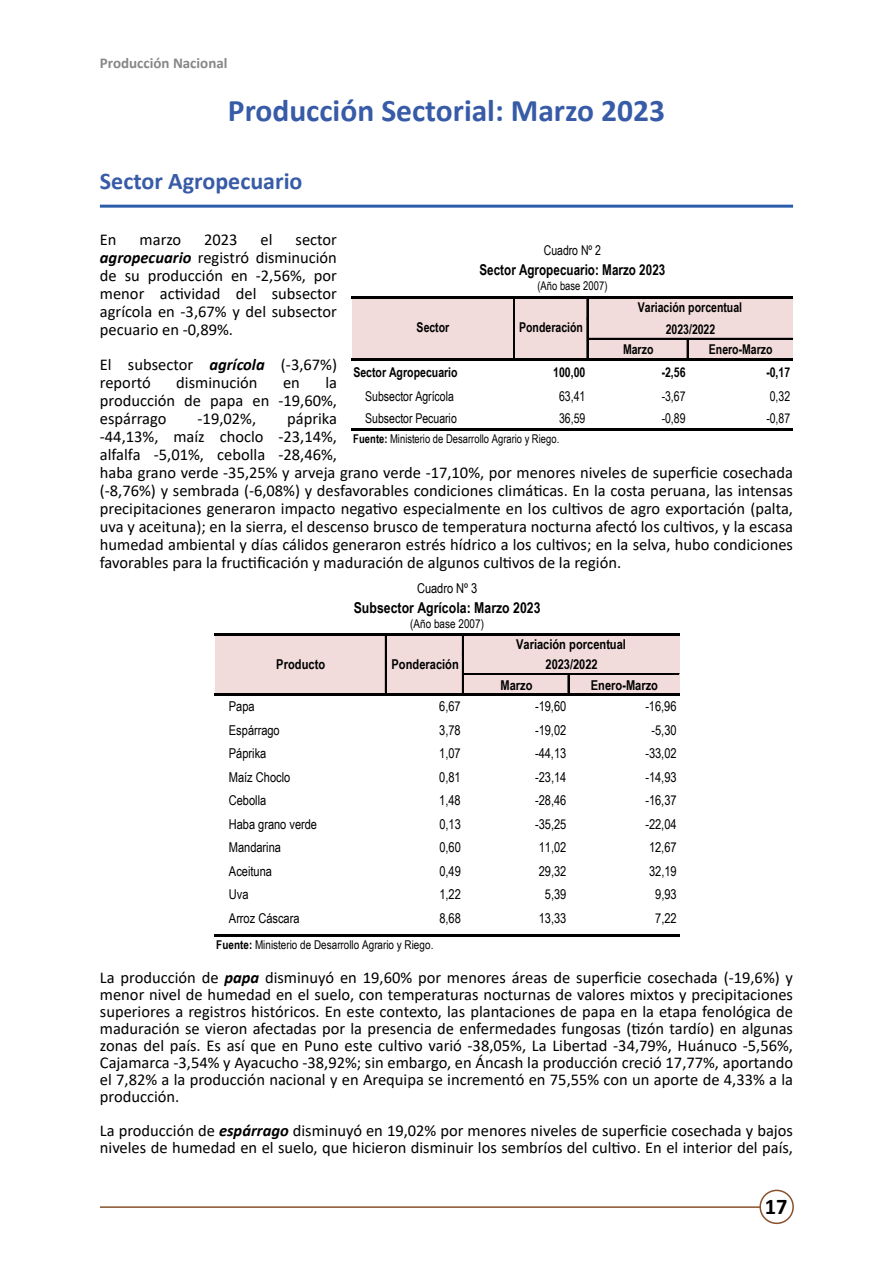
<style>
.page{position:relative;width:893px;height:1263px;background:#fff}
.page>*{position:absolute;margin:0;border:0;box-sizing:border-box;transform-origin:0 0}
.t1{font:700 31.5px "Calibri";color:#375ba7}
.t2{font:700 24px "Calibri";color:#375ba7}
.t3{font:700 22.5px "Calibri";color:#000}
.t4{font:16.5px/18px "Calibri";color:#000;text-align:justify}
.t5{font:700 15px "Arial Narrow";color:#000;scale:.95 1}
.t6{font:700 15px "Arial Narrow";color:#000}
.t7{font:700 15px "Calibri";color:#878787}
.t8{font:13.5px "Arial Narrow";letter-spacing:-.005em;color:#000}
.t9{font:700 13.5px "Arial Narrow";color:#000;scale:.95 1}
.t10{font:13.5px "Arial Narrow";letter-spacing:-.005em;color:#000;scale:.95 1}
.t11{font:700 13.5px "Arial Narrow";color:#000}
.t12{font:12.15px "Arial Narrow";letter-spacing:.005em;color:#000}
.t13{font:12px "Arial Narrow";letter-spacing:.005em;color:#000;scale:.95 1}
.s1{font-weight:700;font-style:italic}
.s2{font-weight:700}
</style>
<div class="page">
<hr style="left:100px;top:1206px;width:693px;height:2px;background:#88512a">
<div style="left:760px;top:1190px;width:33px;height:33px;background:#fff;border-radius:50%"></div>
<div style="left:759px;top:1190px;width:35px;height:34px;border:2px solid #88512a;border-radius:50%"></div>
<hr style="left:100px;top:205px;width:693px;height:3px;background:#2a5caa">
<div style="left:215px;top:635px;width:171px;height:60px;background:#f2dcdb"></div>
<div style="left:386px;top:635px;width:77px;height:60px;background:#f2dcdb"></div>
<div style="left:463px;top:635px;width:216px;height:60px;background:#f2dcdb"></div>
<svg style="left:462px;top:636px;width:2px;height:18px"></svg>
<hr style="left:385px;top:636px;width:2px;height:57px;background:#000">
<hr style="left:462px;top:654px;width:2px;height:39px;background:#000">
<svg style="left:568px;top:675px;width:1px;height:18px"></svg>
<hr style="left:214px;top:633px;width:465px;height:3px;background:#000">
<hr style="left:464px;top:673px;width:215px;height:1px;background:#000">
<hr style="left:464px;top:674px;width:215px;height:1px;background:#000">
<hr style="left:214px;top:693px;width:465px;height:3px;background:#000">
<hr style="left:214px;top:934px;width:465px;height:3px;background:#000">
<div style="left:352px;top:297px;width:163px;height:62px;background:#f2dcdb"></div>
<div style="left:514px;top:297px;width:74px;height:62px;background:#f2dcdb"></div>
<div style="left:588px;top:297px;width:205px;height:62px;background:#f2dcdb"></div>
<svg style="left:587px;top:298px;width:1px;height:21px"></svg>
<hr style="left:513px;top:298px;width:1px;height:60px;background:#000">
<hr style="left:514px;top:298px;width:1px;height:60px;background:#000">
<hr style="left:587px;top:319px;width:1px;height:39px;background:#000">
<svg style="left:687px;top:340px;width:1px;height:18px"></svg>
<hr style="left:351px;top:296px;width:442px;height:2px;background:#000">
<hr style="left:588px;top:338px;width:205px;height:2px;background:#000">
<hr style="left:351px;top:358px;width:442px;height:3px;background:#000">
<hr style="left:351px;top:428px;width:442px;height:3px;background:#000">
<p class="t7" style="left:100px;top:53px;width:129px">Producción Nacional</p>
<h1 class="t1" style="left:228px;top:89px;width:439px">Producción Sectorial: Marzo 2023</h1>
<h2 class="t2" style="left:100px;top:164px;width:204px">Sector Agropecuario</h2>
<p class="t4" style="left:100px;top:230px;width:18px">En</p>
<p class="t4" style="left:140px;top:230px;width:43px">marzo</p>
<p class="t4" style="left:204px;top:230px;width:35px">2023</p>
<p class="t4" style="left:261px;top:230px;width:13px">el</p>
<p class="t4" style="left:100px;top:230px;width:239px;text-indent:196px">sector <span class="s1">agropecuario</span> registró disminución de su producción en -2,56%, por menor actividad del subsector agrícola en -3,67% y del subsector pecuario en -0,89%.</p>
<p class="t4" style="left:100px;top:355px;width:239px">El subsector <span class="s1">agrícola</span> (-3,67%) reportó</p>
<p class="t10" style="left:544px;top:240px;width:62px">Cuadro Nº 2</p>
<p class="t5" style="left:479px;top:259px;width:197px">Sector Agropecuario: Marzo 2023</p>
<p class="t13" style="left:537px;top:277px;width:75px">(Año base 2007)</p>
<p class="t9" style="left:638px;top:297px;width:111px">Variación porcentual</p>
<p class="t9" style="left:417px;top:317px;width:36px">Sector</p>
<p class="t9" style="left:519px;top:317px;width:69px">Ponderación</p>
<p class="t9" style="left:666px;top:319px;width:54px">2023/2022</p>
<p class="t9" style="left:623px;top:339px;width:34px">Marzo</p>
<p class="t9" style="left:709px;top:339px;width:69px">Enero-Marzo</p>
<p class="t9" style="left:353px;top:362px;width:111px">Sector Agropecuario</p>
<p class="t9" style="left:553px;top:362px;width:35px">100,00</p>
<p class="t9" style="left:662px;top:362px;width:27px">-2,56</p>
<p class="t9" style="left:766px;top:362px;width:27px">-0,17</p>
<p class="t10" style="left:365px;top:386px;width:95px">Subsector Agrícola</p>
<p class="t10" style="left:559px;top:386px;width:29px">63,41</p>
<p class="t10" style="left:662px;top:386px;width:27px">-3,67</p>
<p class="t10" style="left:770px;top:386px;width:23px">0,32</p>
<p class="t10" style="left:365px;top:408px;width:98px">Subsector Pecuario</p>
<p class="t10" style="left:559px;top:408px;width:29px">36,59</p>
<p class="t10" style="left:662px;top:408px;width:27px">-0,89</p>
<p class="t10" style="left:766px;top:408px;width:27px">-0,87</p>
<p class="t13" style="left:353px;top:430px;width:218px"><span class="s2">Fuente:</span> Ministerio de Desarrollo Agrario y Riego.</p>
<p class="t4" style="left:176px;top:373px;width:83px">disminución</p>
<p class="t4" style="left:283px;top:373px;width:18px">en</p>
<p class="t4" style="left:100px;top:373px;width:239px;text-indent:225px">la producción de papa en -19,60%, espárrago</p>
<p class="t4" style="left:100px;top:409px;width:695px;text-align:left;text-indent:187px">páprika<br>-44,13%, maíz choclo -23,14%,<br>alfalfa -5,01%, cebolla -28,46%,<br>haba grano verde -35,25% y arveja grano verde -17,10%, por menores niveles de superficie cosechada (-8,76%) y sembrada (-6,08%) y desfavorables condiciones climáticas. En la costa peruana, las intensas precipitaciones generaron impacto negativo especialmente en los cultivos de agro exportación (palta, uva y aceituna); en la sierra, el descenso brusco de temperatura nocturna afectó los cultivos, y la escasa humedad ambiental y días cálidos generaron estrés hídrico a los cultivos; en la selva, hubo condiciones favorables para la fructificación y maduración de algunos cultivos de la región.</p>
<p class="t8" style="left:417px;top:578px;width:62px">Cuadro Nº 3</p>
<p class="t4" style="left:198px;top:409px;width:60px">-19,02%,</p>
<p class="t6" style="left:354px;top:596px;width:188px">Subsector Agrícola: Marzo 2023</p>
<p class="t12" style="left:410px;top:615px;width:75px">(Año base 2007)</p>
<p class="t11" style="left:516px;top:634px;width:111px">Variación porcentual</p>
<p class="t11" style="left:276px;top:654px;width:50px">Producto</p>
<p class="t11" style="left:391px;top:654px;width:69px">Ponderación</p>
<p class="t11" style="left:546px;top:654px;width:54px">2023/2022</p>
<p class="t11" style="left:500px;top:674px;width:34px">Marzo</p>
<p class="t11" style="left:591px;top:674px;width:69px">Enero-Marzo</p>
<p class="t8" style="left:229px;top:697px;width:27px">Papa</p>
<p class="t8" style="left:439px;top:697px;width:23px">6,67</p>
<p class="t8" style="left:535px;top:697px;width:33px">-19,60</p>
<p class="t8" style="left:645px;top:697px;width:33px">-16,96</p>
<p class="t8" style="left:229px;top:720px;width:52px">Espárrago</p>
<p class="t8" style="left:439px;top:720px;width:23px">3,78</p>
<p class="t8" style="left:535px;top:720px;width:33px">-19,02</p>
<p class="t8" style="left:651px;top:720px;width:27px">-5,30</p>
<p class="t8" style="left:229px;top:744px;width:39px">Páprika</p>
<p class="t8" style="left:439px;top:744px;width:23px">1,07</p>
<p class="t8" style="left:535px;top:744px;width:33px">-44,13</p>
<p class="t8" style="left:645px;top:744px;width:33px">-33,02</p>
<p class="t8" style="left:229px;top:767px;width:63px">Maíz Choclo</p>
<p class="t8" style="left:439px;top:767px;width:23px">0,81</p>
<p class="t8" style="left:535px;top:767px;width:33px">-23,14</p>
<p class="t8" style="left:645px;top:767px;width:33px">-14,93</p>
<p class="t8" style="left:229px;top:791px;width:39px">Cebolla</p>
<p class="t8" style="left:439px;top:791px;width:23px">1,48</p>
<p class="t8" style="left:535px;top:791px;width:33px">-28,46</p>
<p class="t8" style="left:645px;top:791px;width:33px">-16,37</p>
<p class="t8" style="left:229px;top:814px;width:90px">Haba grano verde</p>
<p class="t8" style="left:439px;top:814px;width:23px">0,13</p>
<p class="t8" style="left:535px;top:814px;width:33px">-35,25</p>
<p class="t8" style="left:645px;top:814px;width:33px">-22,04</p>
<p class="t8" style="left:229px;top:838px;width:54px">Mandarina</p>
<p class="t8" style="left:439px;top:838px;width:23px">0,60</p>
<p class="t8" style="left:539px;top:838px;width:29px">11,02</p>
<p class="t8" style="left:649px;top:838px;width:29px">12,67</p>
<p class="t8" style="left:229px;top:861px;width:45px">Aceituna</p>
<p class="t8" style="left:439px;top:861px;width:23px">0,49</p>
<p class="t8" style="left:539px;top:861px;width:29px">29,32</p>
<p class="t8" style="left:649px;top:861px;width:29px">32,19</p>
<p class="t8" style="left:229px;top:885px;width:21px">Uva</p>
<p class="t8" style="left:439px;top:885px;width:23px">1,22</p>
<p class="t8" style="left:545px;top:885px;width:23px">5,39</p>
<p class="t8" style="left:655px;top:885px;width:23px">9,93</p>
<p class="t8" style="left:229px;top:908px;width:72px">Arroz Cáscara</p>
<p class="t8" style="left:439px;top:908px;width:23px">8,68</p>
<p class="t8" style="left:539px;top:908px;width:29px">13,33</p>
<p class="t8" style="left:655px;top:908px;width:23px">7,22</p>
<p class="t12" style="left:216px;top:936px;width:219px"><span class="s2">Fuente:</span> Ministerio de Desarrollo Agrario y Riego.</p>
<p class="t4" style="left:100px;top:969px;width:695px;line-height:17px">La producción de <span class="s1">papa</span> disminuyó en 19,60% por menores áreas de superficie cosechada (-19,6%) y menor nivel de humedad en el suelo, con temperaturas nocturnas de valores mixtos y precipitaciones superiores a registros históricos. En este contexto, las plantaciones de papa en la etapa fenológica de maduración se vieron afectadas por la presencia de enfermedades fungosas (tizón tardío) en algunas zonas del país. Es así que en Puno este cultivo varió -38,05%, La Libertad -34,79%, Huánuco -5,56%, Cajamarca -3,54% y Ayacucho -38,92%; sin embargo, en Áncash la producción creció 17,77%, aportando el 7,82% a la producción nacional y en Arequipa se incrementó en 75,55% con un aporte de 4,33% a la producción.</p>
<p class="t4" style="left:100px;top:1121px;width:695px;line-height:17px">La producción de <span class="s1">espárrago</span> disminuyó en 19,02% por menores niveles de superficie cosechada y bajos niveles de humedad en el suelo, que hicieron disminuir los sembríos del cultivo. En el interior del país,</p>
<h3 class="t3" style="left:765px;top:1191px;width:24px">17</h3>
</div>
